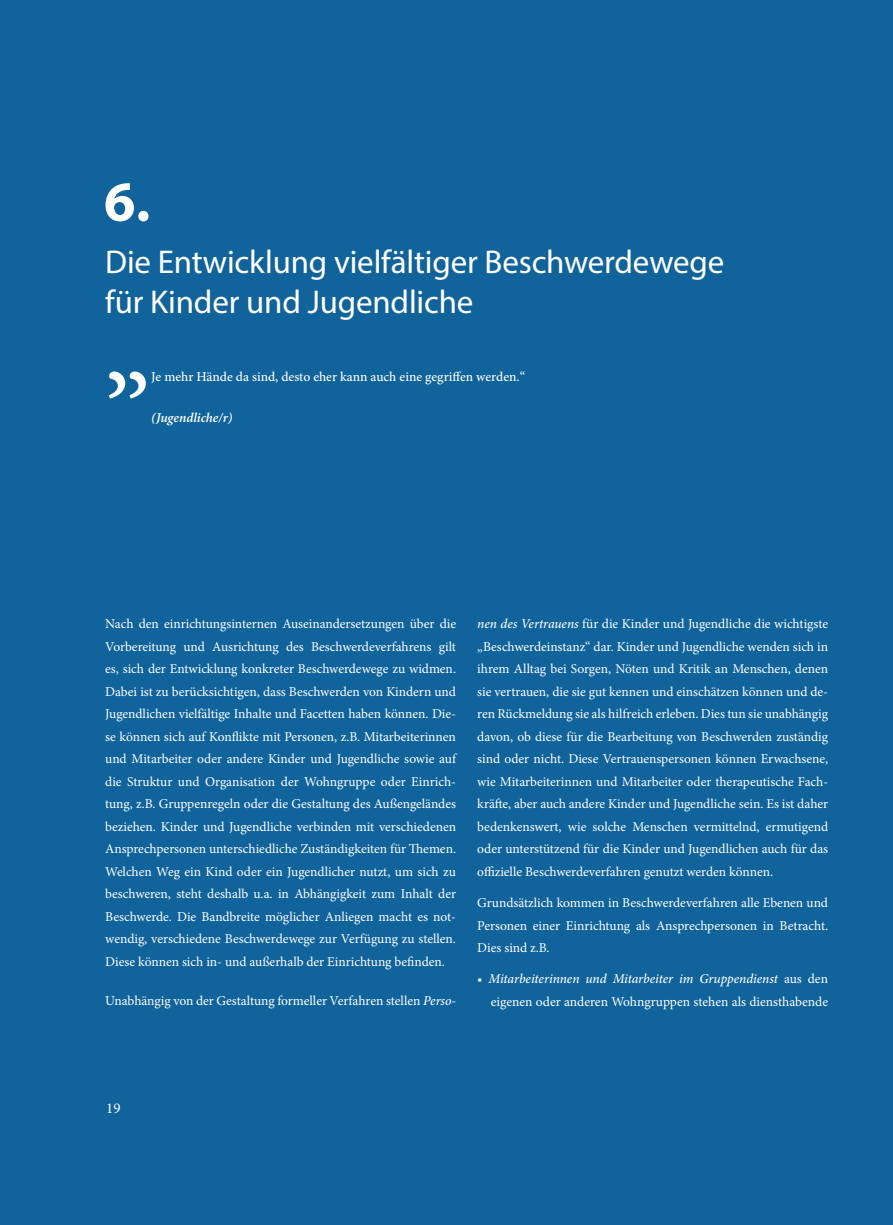
<style>
.page{position:relative;width:893px;height:1225px;background:#11639c}
.page>*{position:absolute;margin:0;border:0;box-sizing:border-box;transform-origin:0 0}
.t1{font:500 108px "Minion Pro";color:#fff}
.t2{font:700 57px "Myriad Pro";color:#fff}
.t3{font:33px/40.5px "Myriad Pro";letter-spacing:-.005em;color:#fff}
.t4{font:15px "Minion Pro";color:#fff}
.t5{font:13.5px/22.5px "Minion Pro";letter-spacing:-.005em;color:#fff;text-align:justify}
.t6{font:500 13.5px "Minion Pro";color:#fff}
.t7{font:italic 600 13.5px "Minion Pro";letter-spacing:-.005em;color:#fff}
.s1{font-weight:500;font-style:italic}
</style>
<div class="page">
<h2 class="t2" style="left:104px;top:164px;width:48px">6.</h2>
<h3 class="t3" style="left:105px;top:241px;width:621px">Die Entwicklung vielfältiger Beschwerdewege für Kinder und Jugendliche</h3>
<h1 class="t1" style="left:104px;top:278px;width:49px">„</h1>
<p class="t6" style="left:151px;top:368px;width:375px">Je mehr Hände da sind, desto eher kann auch eine gegriffen werden.“</p>
<p class="t7" style="left:151px;top:408px;width:83px">(Jugendliche/r)</p>
<p class="t5" style="left:105px;top:612px;width:352px">Nach den einrichtungsinternen Auseinandersetzungen über die Vorbereitung und Ausrichtung des Beschwerdeverfahrens gilt es, sich der Entwicklung konkreter Beschwerdewege zu widmen.<br>Dabei ist zu berücksichtigen, dass Beschwerden von Kindern und Jugendlichen vielfältige Inhalte und Facetten haben können. Die&shy;se können sich auf Konflikte mit Personen, z.B. Mitarbeiterinnen und Mitarbeiter oder andere Kinder und Jugendliche sowie auf die Struktur und Organisation der Wohngruppe oder Einrich&shy;tung, z.B. Gruppenregeln oder die Gestaltung des Außengeländes beziehen. Kinder und Jugendliche verbinden mit verschiedenen Ansprechpersonen unterschiedliche Zuständigkeiten für Themen.<br>Welchen Weg ein Kind oder ein Jugendlicher nutzt, um sich zu beschweren, steht deshalb u.a. in Abhängigkeit zum Inhalt der Beschwerde. Die Bandbreite möglicher Anliegen macht es not&shy;wendig, verschiedene Beschwerdewege zur Verfügung zu stellen.<br>Diese können sich in- und außerhalb der Einrichtung befinden.</p>
<p class="t5" style="left:105px;top:989px;width:352px">Unabhängig von der Gestaltung formeller Verfahren stellen <span class="s1">Perso-</span></p>
<p class="t5" style="left:477px;top:612px;width:352px"><span class="s1">nen des Vertrauens</span> für die Kinder und Jugendliche die wichtigste „Beschwerdeinstanz“ dar. Kinder und Jugendliche wenden sich in ihrem Alltag bei Sorgen, Nöten und Kritik an Menschen, denen sie vertrauen, die sie gut kennen und einschätzen können und de&shy;ren Rückmeldung sie als hilfreich erleben. Dies tun sie unabhängig davon, ob diese für die Bearbeitung von Beschwerden zuständig sind oder nicht. Diese Vertrauenspersonen können Erwachsene, wie Mitarbeiterinnen und Mitarbeiter oder therapeutische Fach&shy;kräfte, aber auch andere Kinder und Jugendliche sein. Es ist daher bedenkenswert, wie solche Menschen vermittelnd, ermutigend oder unterstützend für die Kinder und Jugendlichen auch für das offizielle Beschwerdeverfahren genutzt werden können.</p>
<p class="t5" style="left:477px;top:891px;width:352px">Grundsätzlich kommen in Beschwerdeverfahren alle Ebenen und Personen einer Einrichtung als Ansprechpersonen in Betracht.<br>Dies sind z.B.</p>
<p class="t5" style="left:477px;top:967px;width:352px;text-align:right"><span class="s1">• Mitarbeiterinnen und Mitarbeiter im Gruppendienst</span> aus den eigenen oder anderen Wohngruppen stehen als diensthabende</p>
<p class="t4" style="left:106px;top:1098px;width:16px">19</p>
</div>
